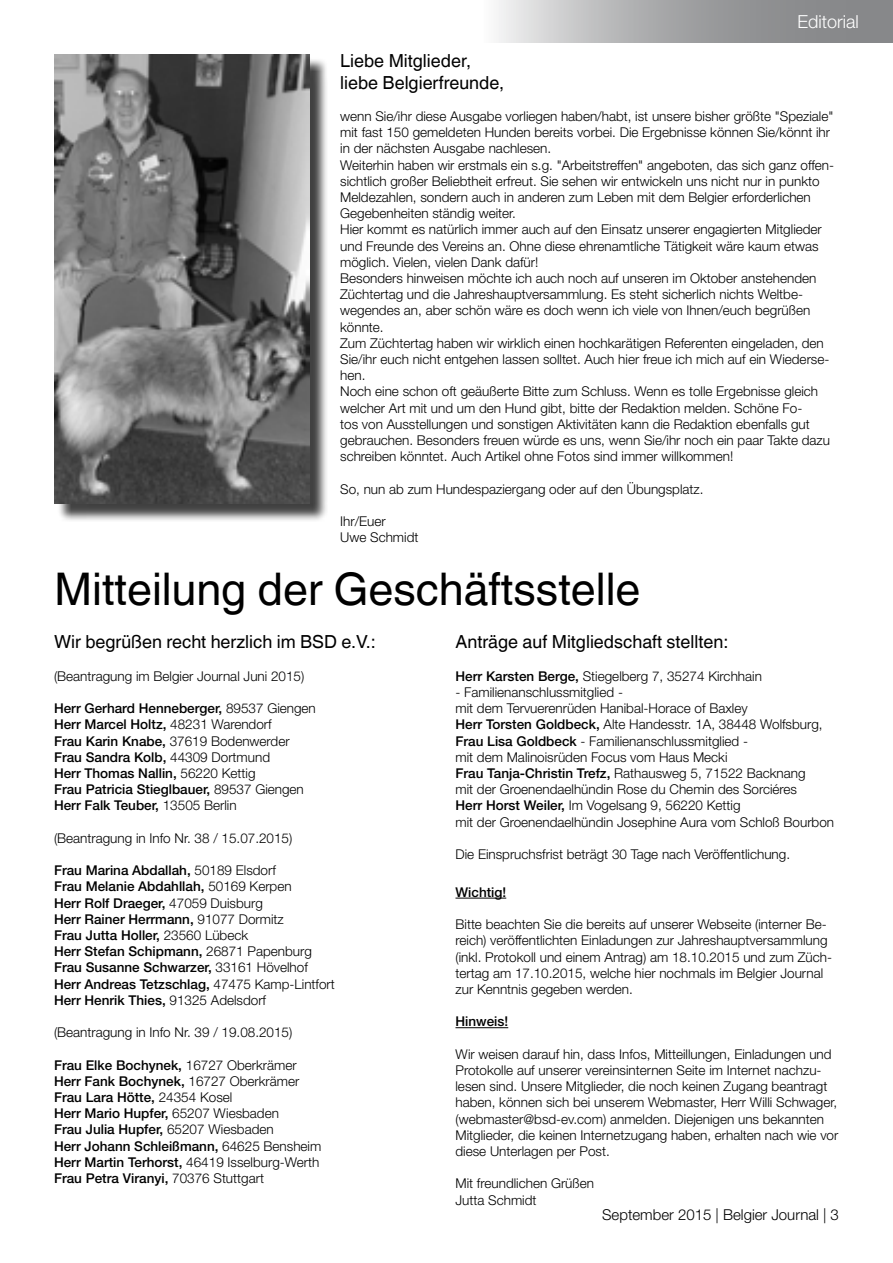
<style>
.page{position:relative;width:893px;height:1263px;background:#fff}
.page>*{position:absolute;margin:0;border:0;box-sizing:border-box;transform-origin:0 0}
.t1{font:45px "Helvetica World";color:#000}
.t2{font:18px/21.6px "Helvetica World";color:#000}
.t3{font:300 18px "Helvetica Neue LT Std";color:#fff}
.t4{font:300 15px "Helvetica Neue LT Std";color:#000}
.t5{font:300 13.5px/16.2px "Helvetica Neue LT Std";color:#000}
.t6{font:500 13.5px/16.2px "Helvetica Neue LT Std";color:#000}
.s1{font-weight:300}
.s2{font-weight:500}
</style>
<div class="page">
<svg style="left:498px;top:0;width:395px;height:43px"></svg>
<div style="left:56px;top:56px;width:272px;height:466px;background:#000;opacity:.75"></div>
<img style="left:54px;top:54px;width:255px;height:449px">
<hr style="left:455px;top:898px;width:51px;height:1px;background:#000">
<hr style="left:455px;top:1027px;width:53px;height:1px;background:#000">
<h2 class="t3" style="left:798px;top:10px;width:63px">Editorial</h2>
<h2 class="t2" style="left:340px;top:50px;width:166px">Liebe Mitglieder, liebe Belgierfreunde,</h2>
<p class="t5" style="left:340px;top:108px;width:495px">wenn Sie/ihr diese Ausgabe vorliegen haben/habt, ist unsere bisher größte "Speziale" mit fast 150 gemeldeten Hunden bereits vorbei. Die Ergebnisse können Sie/könnt ihr in der nächsten Ausgabe nachlesen.<br>Weiterhin haben wir erstmals ein s.g. "Arbeitstreffen" angeboten, das sich ganz offen&shy;sichtlich großer Beliebtheit erfreut. Sie sehen wir entwickeln uns nicht nur in punkto Meldezahlen, sondern auch in anderen zum Leben mit dem Belgier erforderlichen Gegebenheiten ständig weiter.<br>Hier kommt es natürlich immer auch auf den Einsatz unserer engagierten Mitglieder und Freunde des Vereins an. Ohne diese ehrenamtliche Tätigkeit wäre kaum etwas möglich. Vielen, vielen Dank dafür!<br>Besonders hinweisen möchte ich auch noch auf unseren im Oktober anstehenden Züchtertag und die Jahreshauptversammlung. Es steht sicherlich nichts Weltbe&shy;wegendes an, aber schön wäre es doch wenn ich viele von Ihnen/euch begrüßen könnte.<br>Zum Züchtertag haben wir wirklich einen hochkarätigen Referenten eingeladen, den Sie/ihr euch nicht entgehen lassen solltet. Auch hier freue ich mich auf ein Wiederse&shy;hen.<br>Noch eine schon oft geäußerte Bitte zum Schluss. Wenn es tolle Ergebnisse gleich welcher Art mit und um den Hund gibt, bitte der Redaktion melden. Schöne Fo-<br>tos von Ausstellungen und sonstigen Aktivitäten kann die Redaktion ebenfalls gut gebrauchen. Besonders freuen würde es uns, wenn Sie/ihr noch ein paar Takte dazu schreiben könntet. Auch Artikel ohne Fotos sind immer willkommen!</p>
<p class="t5" style="left:340px;top:480px;width:365px">So, nun ab zum Hundespaziergang oder auf den Übungsplatz.</p>
<p class="t5" style="left:340px;top:513px;width:80px">Ihr/Euer<br>Uwe Schmidt</p>
<h1 class="t1" style="left:54px;top:563px;width:588px">Mitteilung der Geschäftsstelle</h1>
<h2 class="t2" style="left:54px;top:631px;width:323px">Wir begrüßen recht herzlich im BSD e.V.:</h2>
<p class="t5" style="left:54px;top:667px;width:252px">(Beantragung im Belgier Journal Juni 2015)</p>
<p class="t6" style="left:54px;top:700px;width:263px">Herr Gerhard Henneberger, <span class="s1">89537 Giengen </span>Herr Marcel Holtz, <span class="s1">48231 Warendorf<br></span>Frau Karin Knabe, <span class="s1">37619 Bodenwerder </span>Frau Sandra Kolb, <span class="s1">44309 Dortmund<br></span>Herr Thomas Nallin, <span class="s1">56220 Kettig<br></span>Frau Patricia Stieglbauer, <span class="s1">89537 Giengen </span>Herr Falk Teuber, <span class="s1">13505 Berlin</span></p>
<p class="t5" style="left:54px;top:829px;width:240px">(Beantragung in Info Nr. 38 / 15.07.2015)</p>
<p class="t6" style="left:54px;top:862px;width:282px">Frau Marina Abdallah, <span class="s1">50189 Elsdorf<br></span>Frau Melanie Abdahllah, <span class="s1">50169 Kerpen<br></span>Herr Rolf Draeger, <span class="s1">47059 Duisburg<br></span>Herr Rainer Herrmann, <span class="s1">91077 Dormitz<br></span>Frau Jutta Holler, <span class="s1">23560 Lübeck<br></span>Herr Stefan Schipmann, <span class="s1">26871 Papenburg </span>Frau Susanne Schwarzer, <span class="s1">33161 Hövelhof </span>Herr Andreas Tetzschlag, <span class="s1">47475 Kamp-Lintfort </span>Herr Henrik Thies, <span class="s1">91325 Adelsdorf</span></p>
<p class="t5" style="left:54px;top:1024px;width:240px">(Beantragung in Info Nr. 39 / 19.08.2015)</p>
<p class="t6" style="left:54px;top:1056px;width:269px">Frau Elke Bochynek, <span class="s1">16727 Oberkrämer </span>Herr Fank Bochynek, <span class="s1">16727 Oberkrämer </span>Frau Lara Hötte, <span class="s1">24354 Kosel<br></span>Herr Mario Hupfer, <span class="s1">65207 Wiesbaden<br></span>Frau Julia Hupfer, <span class="s1">65207 Wiesbaden<br></span>Herr Johann Schleißmann, <span class="s1">64625 Bensheim </span>Herr Martin Terhorst, <span class="s1">46419 Isselburg-Werth </span>Frau Petra Viranyi, <span class="s1">70376 Stuttgart</span></p>
<h2 class="t2" style="left:455px;top:631px;width:274px">Anträge auf Mitgliedschaft stellten:</h2>
<p class="t5" style="left:455px;top:667px;width:308px"><span class="s2">Herr Karsten Berge,</span> Stiegelberg 7, 35274 Kirchhain</p>
<p class="t5" style="left:455px;top:684px;width:380px">- Familienanschlussmitglied -<br>mit dem Tervuerenrüden Hanibal-Horace of Baxley<br><span class="s2">Herr Torsten Goldbeck,</span> Alte Handesstr. 1A, 38448 Wolfsburg, <span class="s2">Frau Lisa Goldbeck</span> - Familienanschlussmitglied -<br>mit dem Malinoisrüden Focus vom Haus Mecki<br><span class="s2">Frau Tanja-Christin Trefz,</span> Rathausweg 5, 71522 Backnang<br>mit der Groenendaelhündin Rose du Chemin des Sorciéres<br><span class="s2">Herr Horst Weiler,</span> Im Vogelsang 9, 56220 Kettig<br>mit der Groenendaelhündin Josephine Aura vom Schloß Bourbon</p>
<p class="t5" style="left:455px;top:846px;width:336px">Die Einspruchsfrist beträgt 30 Tage nach Veröffentlichung.</p>
<p class="t6" style="left:455px;top:884px;width:52px">Wichtig!</p>
<p class="t5" style="left:455px;top:916px;width:378px">Bitte beachten Sie die bereits auf unserer Webseite (interner Be&shy;reich) veröffentlichten Einladungen zur Jahreshauptversammlung (inkl. Protokoll und einem Antrag) am 18.10.2015 und zum Züch&shy;tertag am 17.10.2015, welche hier nochmals im Belgier Journal zur Kenntnis gegeben werden.</p>
<p class="t6" style="left:455px;top:1013px;width:54px">Hinweis!</p>
<p class="t5" style="left:455px;top:1045px;width:384px">Wir weisen darauf hin, dass Infos, Mitteillungen, Einladungen und Protokolle auf unserer vereinsinternen Seite im Internet nachzu&shy;lesen sind. Unsere Mitglieder, die noch keinen Zugang beantragt haben, können sich bei unserem Webmaster, Herr Willi Schwager, (webmaster@bsd-ev.com) anmelden. Diejenigen uns bekannten Mitglieder, die keinen Internetzugang haben, erhalten nach wie vor diese Unterlagen per Post.</p>
<p class="t5" style="left:455px;top:1175px;width:140px">Mit freundlichen Grüßen<br>Jutta Schmidt</p>
<p class="t4" style="left:602px;top:1205px;width:238px">September 2015 | Belgier Journal | 3</p>
</div>
